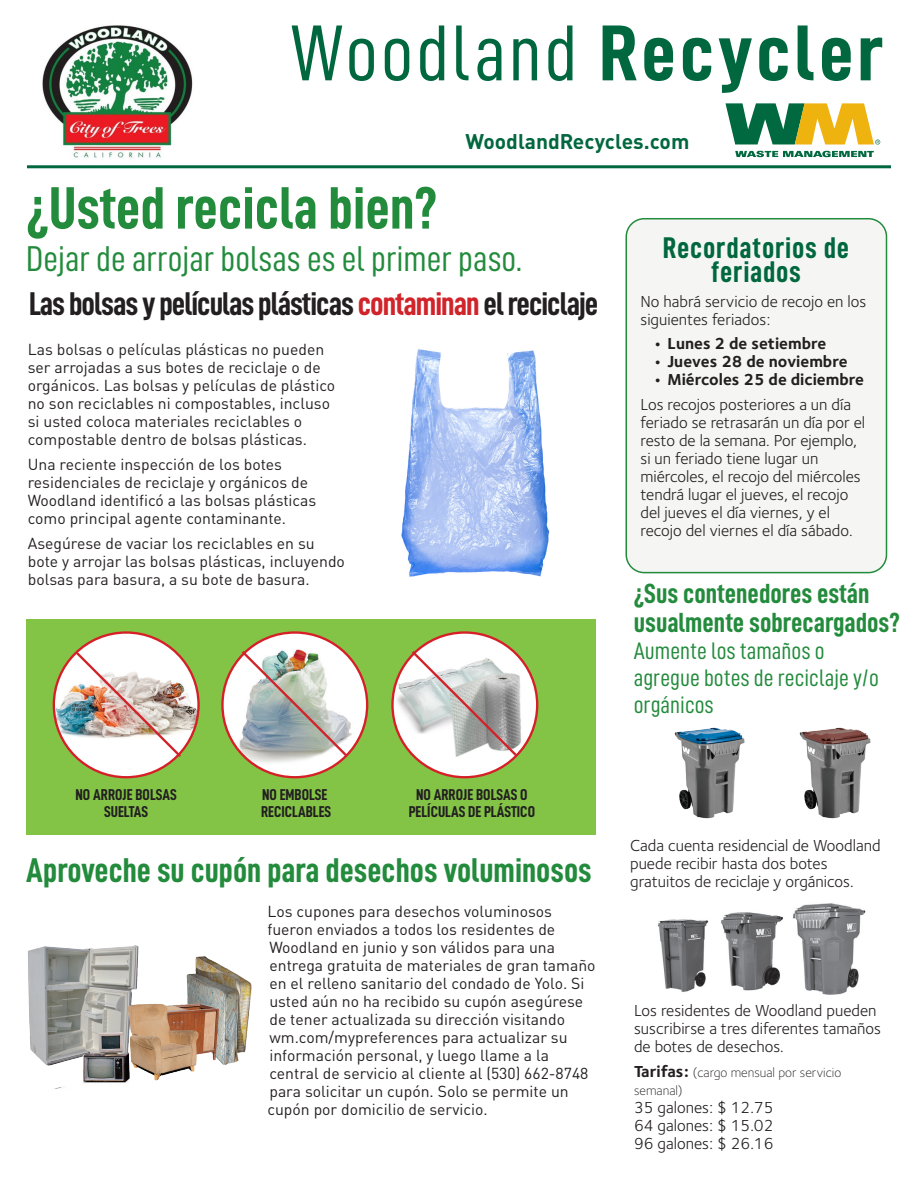
<style>
.page{position:relative;width:918px;height:1188px;background:#fff}
.page>*{position:absolute;margin:0;border:0;box-sizing:border-box;transform-origin:0 0}
.t1{font:79.5px "D DIN Condensed";letter-spacing:.035em;color:#00673e}
.t2{font:60px "D DIN Condensed Bold";color:#238b3c}
.t3{font:36px "D DIN Condensed";color:#238b3c}
.t4{font:34.5px "D DIN Condensed Bold";color:#238b3c}
.t5{font:33px "D DIN Condensed Bold";letter-spacing:-.03em;color:#231f20}
.t6{font:30px/24px "D DIN Condensed Bold";letter-spacing:.025em;color:#00673e;text-align:center}
.t7{font:27.75px/28.5px "D DIN Condensed Bold";color:#238b3c}
.t8{font:24px/27px "D DIN Condensed";color:#238b3c}
.t9{font:700 21px "DINOT";color:#00673e}
.t10{font:16.5px/18px "Foundry Sterling";color:#231f20}
.t11{font:700 16.5px "Foundry Sterling";color:#231f20}
.t12{font:15.75px/18px "DINOT";color:#231f20}
.t13{font:15.75px/17.2px "D DIN Condensed Bold";color:#231f20;text-align:center}
.t14{font:300 13.5px/18px "Foundry Sterling";color:#231f20}
.s1{font-family:"D DIN Condensed Bold"}
.s2{color:#d1232a}
.s3{font-weight:700;font-size:16.5px}
</style>
<div class="page">
<div style="left:626px;top:219px;width:260px;height:354px;background:#f5f6f4;border-radius:18px"></div>
<div style="left:626px;top:218px;width:261px;height:355px;border:2px solid #238b3c;border-radius:18px"></div>
<img style="left:675px;top:727px;width:70px;height:92px">
<img style="left:800px;top:727px;width:71px;height:92px">
<img style="left:658px;top:903px;width:208px;height:92px">
<img style="left:37px;top:25px;width:162px;height:144px">
<hr style="left:27px;top:165px;width:864px;height:3px;background:#00673e">
<svg style="left:735px;top:151px;width:139px;height:6px"></svg>
<svg style="left:726px;top:103px;width:154px;height:42px"></svg>
<img style="left:401px;top:349px;width:149px;height:228px">
<div style="left:26px;top:619px;width:570px;height:216px;background:#83c447"></div>
<svg style="left:222px;top:633px;width:145px;height:144px"></svg>
<img style="left:222px;top:642px;width:139px;height:126px">
<svg style="left:392px;top:633px;width:145px;height:144px"></svg>
<img style="left:392px;top:642px;width:139px;height:126px">
<div style="left:54px;top:633px;width:145px;height:144px;background:#fff;border-radius:50%"></div>
<img style="left:54px;top:666px;width:145px;height:78px">
<img style="left:72px;top:649px;width:111px;height:111px">
<img style="left:239px;top:649px;width:111px;height:111px">
<svg style="left:409px;top:649px;width:111px;height:111px;background:#cfcbca"></svg>
<img style="left:28px;top:945px;width:224px;height:144px">
<p class="t1" style="left:291px;top:9px;width:594px">Woodland <span class="s1">Recycler</span></p>
<p class="t9" style="left:466px;top:125px;width:225px">WoodlandRecycles.com</p>
<p class="t2" style="left:26px;top:175px;width:412px">¿Usted recicla bien?</p>
<p class="t3" style="left:26px;top:238px;width:497px">Dejar de arrojar bolsas es el primer paso.</p>
<p class="t5" style="left:29px;top:285px;width:571px">Las bolsas y películas plásticas <span class="s2">contaminan</span> el reciclaje</p>
<p class="t12" style="left:28px;top:339px;width:309px">Las bolsas o películas plásticas no pueden ser arrojadas a sus botes de reciclaje o de orgánicos. Las bolsas y películas de plástico no son reciclables ni compostables, incluso si usted coloca materiales reciclables o compostable dentro de bolsas plásticas.</p>
<p class="t12" style="left:28px;top:454px;width:290px">Una reciente inspección de los botes residenciales de reciclaje y orgánicos de Woodland identificó a las bolsas plásticas como principal agente contaminante.</p>
<p class="t12" style="left:28px;top:533px;width:319px">Asegúrese de vaciar los reciclables en su bote y arrojar las bolsas plásticas, incluyendo bolsas para basura, a su bote de basura.</p>
<p class="t13" style="left:76px;top:786px;width:103px">NO ARROJE BOLSAS<br>SUELTAS</p>
<p class="t13" style="left:262px;top:786px;width:67px">NO EMBOLSE</p>
<p class="t13" style="left:261px;top:803px;width:72px">RECICLABLES</p>
<p class="t13" style="left:409px;top:786px;width:128px">NO ARROJE BOLSAS O<br>PELÍCULAS DE PLÁSTICO</p>
<p class="t4" style="left:26px;top:851px;width:567px">Aproveche su cupón para desechos voluminosos</p>
<p class="t12" style="left:267px;top:901px;width:330px">Los cupones para desechos voluminosos fueron enviados a todos los residentes de Woodland en junio y son válidos para una entrega gratuita de materiales de gran tamaño en el relleno sanitario del condado de Yolo. Si usted aún no ha recibido su cupón asegúrese de tener actualizada su dirección visitando wm.com/mypreferences para actualizar su información personal, y luego llame a la central de servicio al cliente al (530) 662-8748 para solicitar un cupón. Solo se permite un cupón por domicilio de servicio.</p>
<p class="t6" style="left:663px;top:235px;width:188px">Recordatorios de feriados</p>
<p class="t10" style="left:640px;top:292px;width:227px">No habrá servicio de recojo en los siguientes feriados:</p>
<p class="t11" style="left:654px;top:334px;width:174px">• Lunes 2 de setiembre</p>
<p class="t11" style="left:654px;top:352px;width:195px">• Jueves 28 de noviembre</p>
<p class="t11" style="left:654px;top:370px;width:212px">• Miércoles 25 de diciembre</p>
<p class="t10" style="left:641px;top:396px;width:226px">Los recojos posteriores a un día feriado se retrasarán un día por el resto de la semana. Por ejemplo, si un feriado tiene lugar un miércoles, el recojo del miércoles tendrá lugar el jueves, el recojo del jueves el día viernes, y el recojo del viernes el día sábado.</p>
<p class="t7" style="left:634px;top:579px;width:268px">¿Sus contenedores están usualmente sobrecargados?</p>
<p class="t8" style="left:634px;top:637px;width:247px">Aumente los tamaños o agregue botes de reciclaje y/o orgánicos</p>
<p class="t10" style="left:630px;top:837px;width:252px">Cada cuenta residencial de Woodland puede recibir hasta dos botes gratuitos de reciclaje y orgánicos.</p>
<p class="t10" style="left:634px;top:1002px;width:248px">Los residentes de Woodland pueden suscribirse a tres diferentes tamaños de botes de desechos.</p>
<p class="t14" style="left:634px;top:1063px;width:209px"><span class="s3">Tarifas:</span> (cargo mensual por servicio semanal)</p>
<p class="t10" style="left:634px;top:1098px;width:141px">35 galones: $ 12.75</p>
<p class="t10" style="left:634px;top:1116px;width:141px">64 galones: $ 15.02</p>
<p class="t10" style="left:634px;top:1134px;width:141px">96 galones: $ 26.16</p>
</div>
